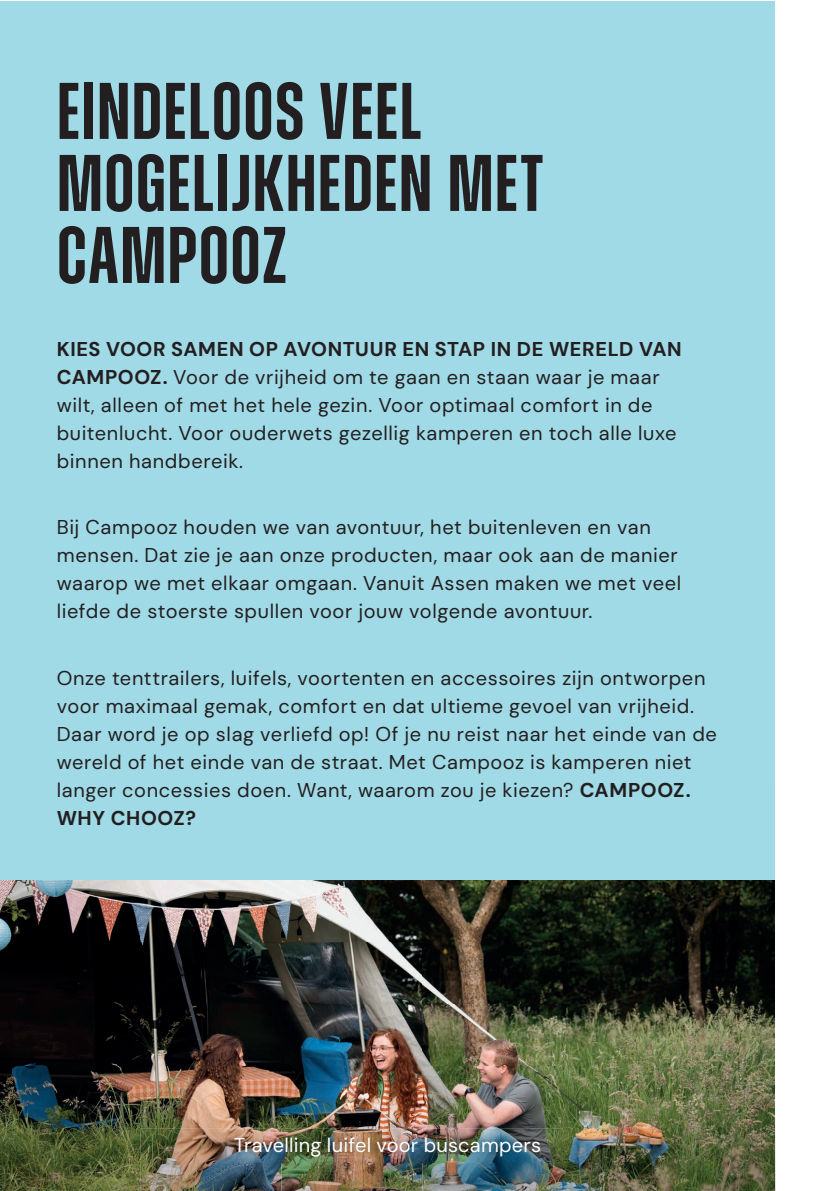
<style>
.page{position:relative;width:840px;height:1191px;background:#fff}
.page>*{position:absolute;margin:0;border:0;box-sizing:border-box;transform-origin:0 0}
.t1{font:600 80px/72px "Zuume";letter-spacing:.015em;color:#231f20}
.t2{font:20px/28px "DM Sans 24 pt";letter-spacing:.03em;color:#231f20}
.t3{font:20px "DM Sans";letter-spacing:.01em;color:#fff}
.s1{font-weight:700}
</style>
<div class="page">
<div style="left:0;top:1px;width:774px;height:1190px;background:#a0dae6"></div>
<svg style="left:774px;top:788px;width:1px;height:403px"></svg>
<img style="left:0;top:880px;width:141px;height:248px">
<img style="left:141px;top:880px;width:633px;height:248px">
<img style="left:703px;top:1004px;width:71px;height:124px">
<img style="left:0;top:1128px;width:774px;height:63px">
<img style="left:223px;top:1132px;width:254px;height:30px">
<img style="left:477px;top:1132px;width:63px;height:30px">
<h1 class="t1" style="left:57px;top:76px;width:488px">EINDELOOS VEEL<br>MOGELIJKHEDEN MET<br>CAMPOOZ</h1>
<p class="t2" style="left:57px;top:334px;width:626px"><span class="s1">KIES VOOR SAMEN OP AVONTUUR EN STAP IN DE WERELD VAN CAMPOOZ.</span> Voor de vrijheid om te gaan en staan waar je maar wilt, alleen of met het hele gezin. Voor optimaal comfort in de buitenlucht. Voor ouderwets gezellig kamperen en toch alle luxe binnen handbereik.</p>
<p class="t2" style="left:57px;top:513px;width:625px">Bij Campooz houden we van avontuur, het buitenleven en van mensen. Dat zie je aan onze producten, maar ook aan de manier waarop we met elkaar omgaan. Vanuit Assen maken we met veel liefde de stoerste spullen voor jouw volgende avontuur.</p>
<p class="t2" style="left:57px;top:663px;width:661px">Onze tenttrailers, luifels, voortenten en accessoires zijn ontworpen voor maximaal gemak, comfort en dat ultieme gevoel van vrijheid.<br>Daar word je op slag verliefd op! Of je nu reist naar het einde van de wereld of het einde van de straat. Met Campooz is kamperen niet langer concessies doen. Want, waarom zou je kiezen? <span class="s1">CAMPOOZ.<br>WHY CHOOZ?</span></p>
<p class="t3" style="left:234px;top:1133px;width:308px">Travelling luifel voor buscampers</p>
</div>
